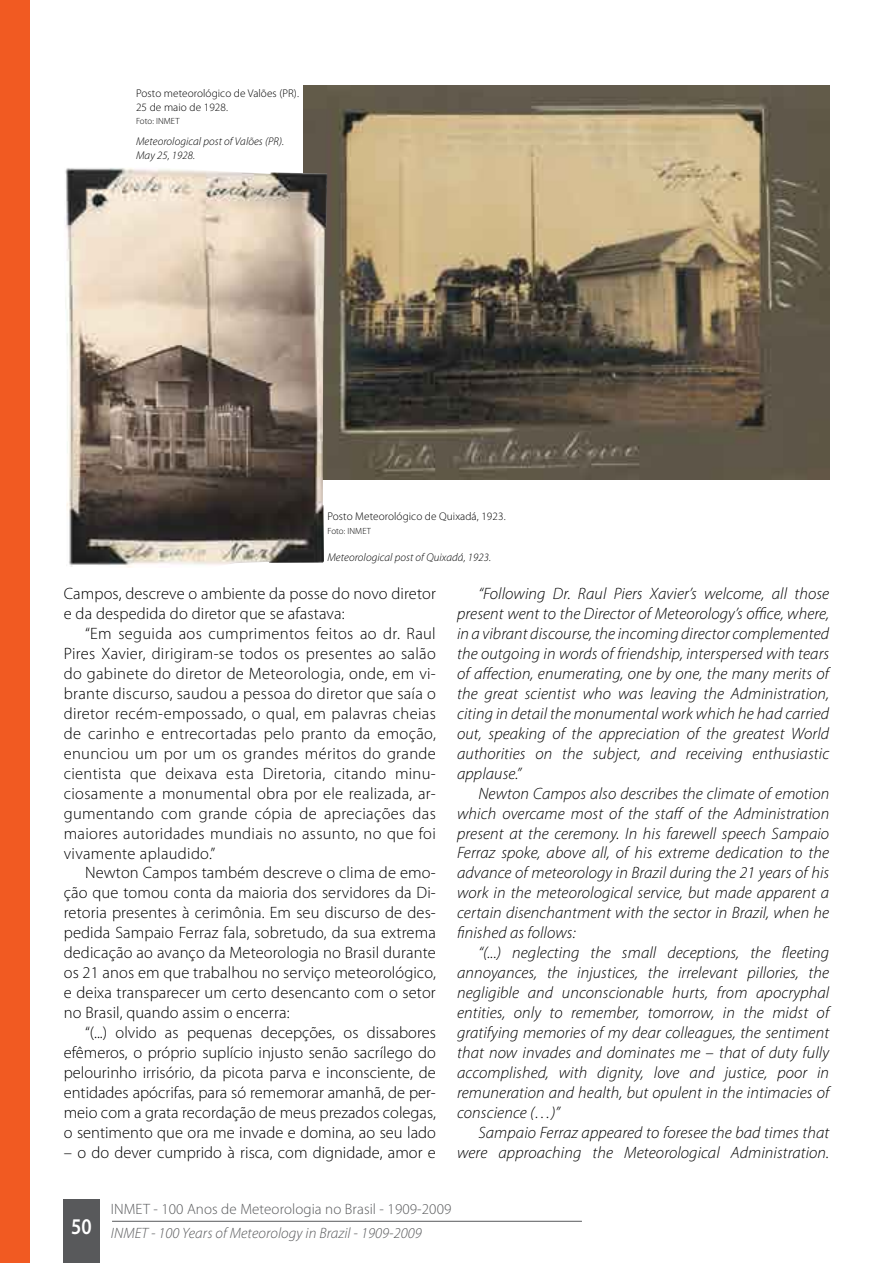
<style>
.page{position:relative;width:893px;height:1263px;background:#fff}
.page>*{position:absolute;margin:0;border:0;box-sizing:border-box;transform-origin:0 0}
.t1{font:600 22.5px "Myriad Pro";color:#fff;scale:.85 1}
.t2{font:italic 300 16.5px/20px "Myriad Pro";letter-spacing:.005em;color:#000;text-align:justify}
.t3{font:300 16.5px/20px "Myriad Pro";letter-spacing:.005em;color:#000;text-align:justify}
.t4{font:300 15px "Myriad Pro";letter-spacing:.005em;color:#58595b}
.t5{font:italic 300 15px "Myriad Pro";letter-spacing:.005em;color:#58595b}
.t6{font:300 11.25px/13.5px "Myriad Pro";letter-spacing:.005em;color:#000}
.t7{font:italic 300 11.25px/13.5px "Myriad Pro";letter-spacing:.005em;color:#000}
.t8{font:300 9px "Myriad Pro";letter-spacing:.005em;color:#000}
</style>
<div class="page">
<div style="left:63px;top:1199px;width:36px;height:64px;background:#58595b"></div>
<hr style="left:112px;top:1221px;width:470px;height:1px;background:#58595b">
<div style="left:0;top:0;width:29px;height:1263px;background:#f15a22"></div>
<img style="left:303px;top:85px;width:526px;height:395px">
<img style="left:65px;top:167px;width:262px;height:401px">
<p class="t6" style="left:136px;top:87px;width:164px">Posto meteorológico de Valões (PR).<br>25 de maio de 1928.</p>
<p class="t8" style="left:136px;top:116px;width:45px">Foto: INMET</p>
<p class="t7" style="left:136px;top:135px;width:150px">Meteorological post of Valões (PR).<br>May 25, 1928.</p>
<p class="t6" style="left:327px;top:510px;width:180px">Posto Meteorológico de Quixadá, 1923.</p>
<p class="t8" style="left:327px;top:526px;width:45px">Foto: INMET</p>
<p class="t7" style="left:327px;top:550px;width:165px">Meteorological post of Quixadá, 1923.</p>
<p class="t3" style="left:64px;top:584px;width:374px">Campos, descreve o ambiente da posse do novo diretor e da despedida do diretor que se afastava:</p>
<p class="t3" style="left:64px;top:624px;width:374px;text-indent:21px">“Em seguida aos cumprimentos feitos ao dr. Raul Pires Xavier, dirigiram-se todos os presentes ao salão do gabinete do diretor de Meteorologia, onde, em vi&shy;brante discurso, saudou a pessoa do diretor que saía o diretor recém-empossado, o qual, em palavras cheias de carinho e entrecortadas pelo pranto da emoção, enunciou um por um os grandes méritos do grande cientista que deixava esta Diretoria, citando minu&shy;ciosamente a monumental obra por ele realizada, ar&shy;gumentando com grande cópia de apreciações das maiores autoridades mundiais no assunto, no que foi vivamente aplaudido.”</p>
<p class="t3" style="left:64px;top:863px;width:374px;text-indent:21px">Newton Campos também descreve o clima de emo&shy;ção que tomou conta da maioria dos servidores da Di&shy;retoria presentes à cerimônia. Em seu discurso de des&shy;pedida Sampaio Ferraz fala, sobretudo, da sua extrema dedicação ao avanço da Meteorologia no Brasil durante os 21 anos em que trabalhou no serviço meteorológico, e deixa transparecer um certo desencanto com o setor no Brasil, quando assim o encerra:</p>
<p class="t3" style="left:64px;top:1023px;width:374px;text-indent:21px">“(...) olvido as pequenas decepções, os dissabores efêmeros, o próprio suplício injusto senão sacrílego do pelourinho irrisório, da picota parva e inconsciente, de entidades apócrifas, para só rememorar amanhã, de per&shy;meio com a grata recordação de meus prezados colegas, o sentimento que ora me invade e domina, ao seu lado</p>
<p class="t3" style="left:64px;top:1142px;width:374px">– o do dever cumprido à risca, com dignidade, amor e</p>
<p class="t2" style="left:457px;top:584px;width:374px;text-indent:21px">“Following Dr. Raul Piers Xavier’s welcome, all those present went to the Director of Meteorology’s office, where, in a vibrant discourse, the incoming director complemented the outgoing in words of friendship, interspersed with tears of affection, enumerating, one by one, the many merits of the great scientist who was leaving the Administration, citing in detail the monumental work which he had carried out, speaking of the appreciation of the greatest World authorities on the subject, and receiving enthusiastic applause.”</p>
<p class="t2" style="left:457px;top:783px;width:374px;text-indent:21px">Newton Campos also describes the climate of emotion which overcame most of the staff of the Administration present at the ceremony. In his farewell speech Sampaio Ferraz spoke, above all, of his extreme dedication to the advance of meteorology in Brazil during the 21 years of his work in the meteorological service, but made apparent a certain disenchantment with the sector in Brazil, when he finished as follows:</p>
<p class="t2" style="left:457px;top:943px;width:374px;text-indent:21px">“(...) neglecting the small deceptions, the fleeting annoyances, the injustices, the irrelevant pillories, the negligible and unconscionable hurts, from apocryphal entities, only to remember, tomorrow, in the midst of gratifying memories of my dear colleagues, the sentiment that now invades and dominates me – that of duty fully accomplished, with dignity, love and justice, poor in remuneration and health, but opulent in the intimacies of conscience (…)”</p>
<p class="t2" style="left:457px;top:1123px;width:374px;text-align:right">Sampaio Ferraz appeared to foresee the bad times that were approaching the Meteorological Administration.</p>
<h1 class="t1" style="left:71px;top:1214px;width:26px">50</h1>
<p class="t4" style="left:111px;top:1201px;width:342px">INMET - 100 Anos de Meteorologia no Brasil - 1909-2009</p>
<p class="t5" style="left:111px;top:1225px;width:312px">INMET - 100 Years of Meteorology in Brazil - 1909-2009</p>
</div>
